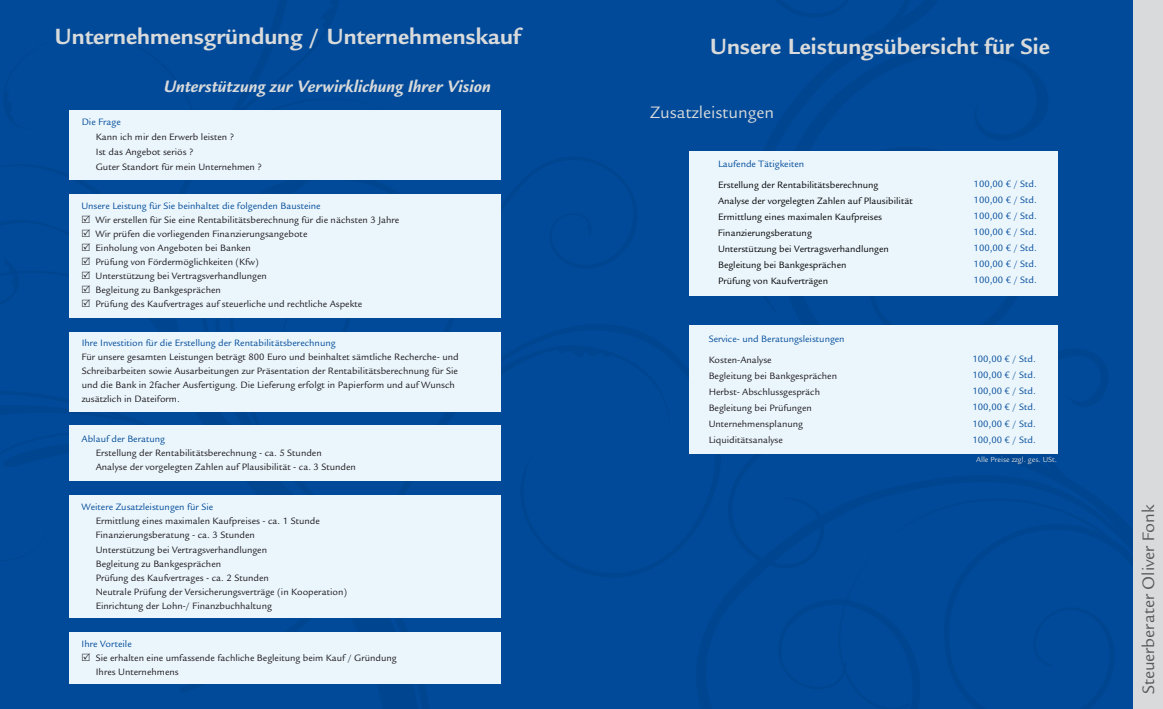
<style>
.page{position:relative;width:1163px;height:709px;background:#fff}
.page>*{position:absolute;margin:0;border:0;box-sizing:border-box;transform-origin:0 0}
.t1{font:700 24px "Legacy Sans Std";color:#d9dadb}
.t2{font:italic 700 18px "Legacy Sans Std";color:#d9dadb}
.t3{font:18px "Legacy Sans Std";color:#58585a}
.t4{font:18px "Legacy Sans Std";color:#d9dadb}
.t5{font:10px/14px "Legacy Sans Std";color:#1a171c}
.t6{font:10px/16px "Legacy Sans Std";color:#004a99;text-align:justify}
.t7{font:10px/16px "Legacy Sans Std";color:#000}
.t8{font:8px "Legacy Sans Std";color:#d9dadb}
</style>
<div class="page">
<div style="left:0;top:0;width:1162px;height:709px;background:#004a99"></div>
<svg style="left:782px;top:295px;width:52px;height:1px"></svg>
<div style="left:70px;top:632px;width:431px;height:51px;background:#ebf6fc"></div>
<div style="left:70px;top:495px;width:431px;height:123px;background:#ebf6fc"></div>
<div style="left:1133px;top:0;width:29px;height:709px;background:#d9dadb"></div>
<div style="left:689px;top:151px;width:368px;height:144px;background:#ebf6fc"></div>
<div style="left:689px;top:325px;width:368px;height:128px;background:#ebf6fc"></div>
<svg style="left:69px;top:110px;width:432px;height:483px"></svg>
<h1 class="t1" style="left:55px;top:23px;width:467px">Unternehmensgründung / Unternehmenskauf</h1>
<h2 class="t2" style="left:164px;top:76px;width:328px">Unterstützung zur Verwirklichung Ihrer Vision</h2>
<p class="t6" style="left:82px;top:114px;width:41px">Die Frage</p>
<p class="t5" style="left:96px;top:129px;width:167px;line-height:15px">Kann ich mir den Erwerb leisten ?<br>Ist das Angebot seriös ?<br>Guter Standort für mein Unternehmen ?</p>
<p class="t6" style="left:81px;top:198px;width:241px">Unsere Leistung für Sie beinhaltet die folgenden Bausteine</p>
<p class="t5" style="left:96px;top:213px;width:305px">Wir erstellen für Sie eine Rentabilitätsberechnung für die nächsten 3 Jahre Wir prüfen die vorliegenden Finanzierungsangebote<br>Einholung von Angeboten bei Banken<br>Prüfung von Fördermöglichkeiten (Kfw)<br>Unterstützung bei Vertragsverhandlungen<br>Begleitung zu Bankgesprächen<br>Prüfung des Kaufvertrages auf steuerliche und rechtliche Aspekte</p>
<p class="t6" style="left:82px;top:335px;width:255px">Ihre Investition für die Erstellung der Rentabilitätsberechnung</p>
<p class="t5" style="left:82px;top:350px;width:378px">Für unsere gesamten Leistungen beträgt 800 Euro und beinhaltet sämtliche Recherche- und Schreibarbeiten sowie Ausarbeitungen zur Präsentation der Rentabilitätsberechnung für Sie und die Bank in 2facher Ausfertigung. Die Lieferung erfolgt in Papierform und auf Wunsch zusätzlich in Dateiform.</p>
<p class="t6" style="left:82px;top:431px;width:85px">Ablauf der Beratung</p>
<p class="t5" style="left:96px;top:446px;width:262px">Erstellung der Rentabilitätsberechnung - ca. 5 Stunden<br>Analyse der vorgelegten Zahlen auf Plausibilität - ca. 3 Stunden</p>
<p class="t6" style="left:82px;top:499px;width:133px">Weitere Zusatzleistungen für Sie</p>
<p class="t5" style="left:96px;top:514px;width:253px">Ermittlung eines maximalen Kaufpreises - ca. 1 Stunde Finanzierungsberatung - ca. 3 Stunden<br>Unterstützung bei Vertragsverhandlungen<br>Begleitung zu Bankgesprächen<br>Prüfung des Kaufvertrages - ca. 2 Stunden<br>Neutrale Prüfung der Versicherungsverträge (in Kooperation)<br>Einrichtung der Lohn-/ Finanzbuchhaltung</p>
<p class="t6" style="left:82px;top:635px;width:52px">Ihre Vorteile</p>
<p class="t5" style="left:96px;top:650px;width:302px">Sie erhalten eine umfassende fachliche Begleitung beim Kauf / Gründung<br>Ihres Unternehmens</p>
<h1 class="t1" style="left:709px;top:32px;width:341px">Unsere Leistungsübersicht für Sie</h1>
<h2 class="t4" style="left:650px;top:102px;width:125px">Zusatzleistungen</h2>
<p class="t6" style="left:718px;top:156px;width:88px">Laufende Tätigkeiten</p>
<p class="t7" style="left:718px;top:177px;width:196px">Erstellung der Rentabilitätsberechnung<br>Analyse der vorgelegten Zahlen auf Plausibilität Ermittlung eines maximalen Kaufpreises Finanzierungsberatung<br>Unterstützung bei Vertragsverhandlungen Begleitung bei Bankgesprächen<br>Prüfung von Kaufverträgen</p>
<p class="t6" style="left:973px;top:176px;width:65px">100,00 € / Std.<br>100,00 € / Std.<br>100,00 € / Std.<br>100,00 € / Std.<br>100,00 € / Std.<br>100,00 € / Std.<br>100,00 € / Std.</p>
<p class="t6" style="left:708px;top:330px;width:137px">Service- und Beratungsleistungen</p>
<p class="t5" style="left:708px;top:351px;width:130px;line-height:16px">Kosten-Analyse<br>Begleitung bei Bankgesprächen<br>Herbst- Abschlussgespräch<br>Begleitung bei Prüfungen<br>Unternehmensplanung<br>Liquiditätsanalyse</p>
<p class="t6" style="left:972px;top:351px;width:65px">100,00 € / Std.<br>100,00 € / Std.<br>100,00 € / Std.<br>100,00 € / Std.<br>100,00 € / Std.<br>100,00 € / Std.</p>
<p class="t8" style="left:976px;top:455px;width:82px">Alle Preise zzgl. ges. USt.</p>
<h2 class="t3" style="left:1138px;top:694px;width:192px;rotate:-90deg">Steuerberater Oliver Fonk</h2>
</div>
